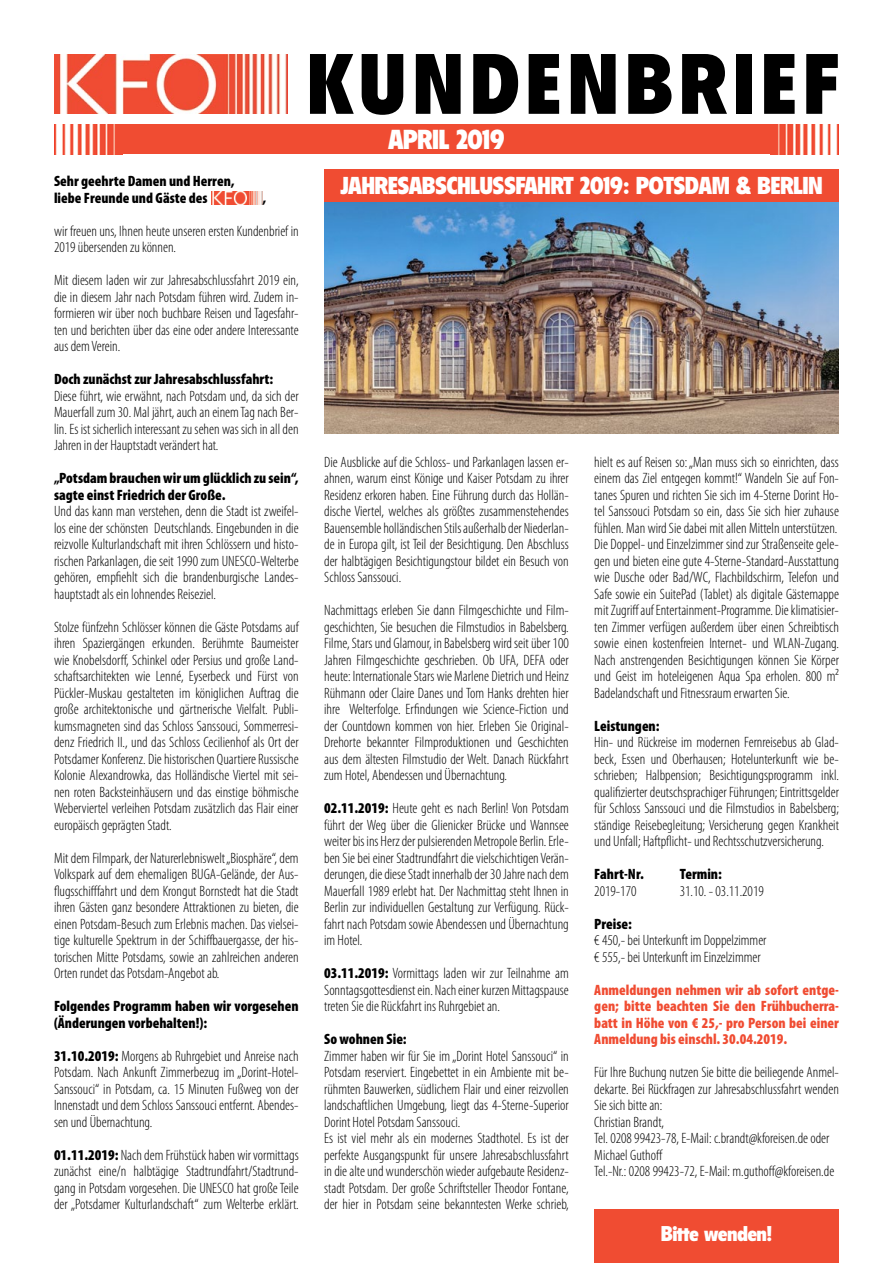
<style>
.page{position:relative;width:893px;height:1263px;background:#fff}
.page>*{position:absolute;margin:0;border:0;box-sizing:border-box;transform-origin:0 0}
.t1{font:900 condensed 84px "Flyer LT Std";letter-spacing:.07em;color:#000}
.t2{font:900 condensed 27px "Flyer LT Std";letter-spacing:-.025em;color:#fff}
.t3{font:900 condensed 24px "Flyer LT Std";letter-spacing:-.025em;color:#fff}
.t4{font:900 condensed 21px "Flyer LT Std";letter-spacing:-.025em;color:#fff}
.t5{font:300 condensed 15px/16.5px "Myriad Pro";color:#000;text-align:justify}
.t6{font:900 condensed 15px/16.5px "Myriad Pro";color:#000}
.t7{font:900 condensed 15px/16.5px "Myriad Pro";color:#f04c32;text-align:justify}
.s1{font-weight:900}
</style>
<div class="page">
<img style="left:54px;top:125px;width:66px;height:29px">
<img style="left:773px;top:125px;width:66px;height:29px">
<div style="left:120px;top:125px;width:653px;height:29px;background:#f04c32"></div>
<img style="left:54px;top:54px;width:234px;height:60px">
<img style="left:211px;top:191px;width:51px;height:13px">
<div style="left:594px;top:1209px;width:245px;height:54px;background:#f04c32"></div>
<div style="left:324px;top:170px;width:515px;height:32px;background:#f04c32"></div>
<img style="left:324px;top:202px;width:515px;height:232px">
<p class="t6" style="left:54px;top:173px;width:182px">Sehr geehrte Damen und Herren, liebe Freunde und Gäste des</p>
<p class="t6" style="left:262px;top:189px;width:5px">,</p>
<p class="t5" style="left:54px;top:223px;width:246px">wir freuen uns, Ihnen heute unseren ersten Kundenbrief in<br>2019 übersenden zu können.</p>
<p class="t5" style="left:54px;top:272px;width:246px">Mit diesem laden wir zur Jahresabschlussfahrt 2019 ein, die in diesem Jahr nach Potsdam führen wird. Zudem in&shy;formieren wir über noch buchbare Reisen und Tagesfahr&shy;ten und berichten über das eine oder andere Interessante aus dem Verein.</p>
<p class="t6" style="left:54px;top:371px;width:221px">Doch zunächst zur Jahresabschlussfahrt:</p>
<p class="t5" style="left:54px;top:388px;width:246px">Diese führt, wie erwähnt, nach Potsdam und, da sich der Mauerfall zum 30. Mal jährt, auch an einem Tag nach Ber&shy;lin. Es ist sicherlich interessant zu sehen was sich in all den Jahren in der Hauptstadt verändert hat.</p>
<p class="t6" style="left:54px;top:470px;width:246px">„Potsdam brauchen wir um glücklich zu sein“, sagte einst Friedrich der Große.</p>
<p class="t5" style="left:54px;top:503px;width:246px">Und das kann man verstehen, denn die Stadt ist zweifel&shy;los eine der schönsten Deutschlands. Eingebunden in die reizvolle Kulturlandschaft mit ihren Schlössern und histo&shy;rischen Parkanlagen, die seit 1990 zum UNESCO-Welterbe gehören, empfiehlt sich die brandenburgische Landes&shy;hauptstadt als ein lohnendes Reiseziel.</p>
<p class="t5" style="left:54px;top:619px;width:246px">Stolze fünfzehn Schlösser können die Gäste Potsdams auf ihren Spaziergängen erkunden. Berühmte Baumeister wie Knobelsdorff, Schinkel oder Persius und große Land&shy;schaftsarchitekten wie Lenné, Eyserbeck und Fürst von Pückler-Muskau gestalteten im königlichen Auftrag die große architektonische und gärtnerische Vielfalt. Publi&shy;kumsmagneten sind das Schloss Sanssouci, Sommerresi&shy;denz Friedrich II., und das Schloss Cecilienhof als Ort der Potsdamer Konferenz. Die historischen Quartiere Russische Kolonie Alexandrowka, das Holländische Viertel mit sei&shy;nen roten Backsteinhäusern und das einstige böhmische Weberviertel verleihen Potsdam zusätzlich das Flair einer europäisch geprägten Stadt.</p>
<p class="t5" style="left:54px;top:850px;width:246px">Mit dem Filmpark, der Naturerlebniswelt „Biosphäre“, dem Volkspark auf dem ehemaligen BUGA-Gelände, der Aus&shy;flugsschifffahrt und dem Krongut Bornstedt hat die Stadt ihren Gästen ganz besondere Attraktionen zu bieten, die einen Potsdam-Besuch zum Erlebnis machen. Das vielsei&shy;tige kulturelle Spektrum in der Schiffbauergasse, der his&shy;torischen Mitte Potsdams, sowie an zahlreichen anderen Orten rundet das Potsdam-Angebot ab.</p>
<p class="t6" style="left:54px;top:998px;width:246px">Folgendes Programm haben wir vorgesehen (Änderungen vorbehalten!):</p>
<p class="t5" style="left:54px;top:1048px;width:246px"><span class="s1">31.10.2019:</span> Morgens ab Ruhrgebiet und Anreise nach Potsdam. Nach Ankunft Zimmerbezug im „Dorint-Hotel-Sanssouci“ in Potsdam, ca. 15 Minuten Fußweg von der Innenstadt und dem Schloss Sanssouci entfernt. Abendes&shy;sen und Übernachtung.</p>
<p class="t5" style="left:54px;top:1147px;width:246px"><span class="s1">01.11.2019:</span> Nach dem Frühstück haben wir vormittags zunächst eine/n halbtägige Stadtrundfahrt/Stadtrund&shy;gang in Potsdam vorgesehen. Die UNESCO hat große Teile der „Potsdamer Kulturlandschaft“ zum Welterbe erklärt.</p>
<h1 class="t1" style="left:307px;top:35px;width:534px">KUNDENBRIEF</h1>
<h2 class="t2" style="left:388px;top:124px;width:118px">APRIL 2019</h2>
<h3 class="t3" style="left:340px;top:172px;width:484px">JAHRESABSCHLUSSFAHRT 2019: POTSDAM &amp; BERLIN</h3>
<p class="t5" style="left:324px;top:454px;width:246px">Die Ausblicke auf die Schloss- und Parkanlagen lassen er&shy;ahnen, warum einst Könige und Kaiser Potsdam zu ihrer Residenz erkoren haben. Eine Führung durch das Hollän&shy;dische Viertel, welches als größtes zusammenstehendes Bauensemble holländischen Stils außerhalb der Niederlan&shy;de in Europa gilt, ist Teil der Besichtigung. Den Abschluss der halbtägigen Besichtigungstour bildet ein Besuch von Schloss Sanssouci.</p>
<p class="t5" style="left:324px;top:602px;width:246px">Nachmittags erleben Sie dann Filmgeschichte und Film&shy;geschichten, Sie besuchen die Filmstudios in Babelsberg.<br>Filme, Stars und Glamour, in Babelsberg wird seit über 100<br>Jahren Filmgeschichte geschrieben. Ob UFA, DEFA oder heute: Internationale Stars wie Marlene Dietrich und Heinz Rühmann oder Claire Danes und Tom Hanks drehten hier ihre Welterfolge. Erfindungen wie Science-Fiction und der Countdown kommen von hier. Erleben Sie Original-Drehorte bekannter Filmproduktionen und Geschichten aus dem ältesten Filmstudio der Welt. Danach Rückfahrt zum Hotel, Abendessen und Übernachtung.</p>
<p class="t5" style="left:324px;top:800px;width:246px"><span class="s1">02.11.2019:</span> Heute geht es nach Berlin! Von Potsdam führt der Weg über die Glienicker Brücke und Wannsee weiter bis ins Herz der pulsierenden Metropole Berlin. Erle&shy;ben Sie bei einer Stadtrundfahrt die vielschichtigen Verän&shy;derungen, die diese Stadt innerhalb der 30 Jahre nach dem Mauerfall 1989 erlebt hat. Der Nachmittag steht Ihnen in Berlin zur individuellen Gestaltung zur Verfügung. Rück&shy;fahrt nach Potsdam sowie Abendessen und Übernachtung im Hotel.</p>
<p class="t5" style="left:324px;top:965px;width:246px"><span class="s1">03.11.2019:</span> Vormittags laden wir zur Teilnahme am Sonntagsgottesdienst ein. Nach einer kurzen Mittagspause treten Sie die Rückfahrt ins Ruhrgebiet an.</p>
<p class="t6" style="left:324px;top:1031px;width:84px">So wohnen Sie:</p>
<p class="t5" style="left:324px;top:1048px;width:246px;text-align:left">Zimmer haben wir für Sie im „Dorint Hotel Sanssouci“ in Potsdam reserviert. Eingebettet in ein Ambiente mit be&shy;rühmten Bauwerken, südlichem Flair und einer reizvollen landschaftlichen Umgebung, liegt das 4-Sterne-Superior Dorint Hotel Potsdam Sanssouci.<br>Es ist viel mehr als ein modernes Stadthotel. Es ist der perfekte Ausgangspunkt für unsere Jahresabschlussfahrt in die alte und wunderschön wieder aufgebaute Residenz&shy;stadt Potsdam. Der große Schriftsteller Theodor Fontane, der hier in Potsdam seine bekanntesten Werke schrieb,</p>
<p class="t5" style="left:594px;top:454px;width:246px">hielt es auf Reisen so: „Man muss sich so einrichten, dass einem das Ziel entgegen kommt!“ Wandeln Sie auf Fon&shy;tanes Spuren und richten Sie sich im 4-Sterne Dorint Ho&shy;tel Sanssouci Potsdam so ein, dass Sie sich hier zuhause fühlen. Man wird Sie dabei mit allen Mitteln unterstützen.<br>Die Doppel- und Einzelzimmer sind zur Straßenseite gele&shy;gen und bieten eine gute 4-Sterne-Standard-Ausstattung wie Dusche oder Bad/WC, Flachbildschirm, Telefon und Safe sowie ein SuitePad (Tablet) als digitale Gästemappe mit Zugriff auf Entertainment-Programme. Die klimatisier&shy;ten Zimmer verfügen außerdem über einen Schreibtisch sowie einen kostenfreien Internet- und WLAN-Zugang.<br>Nach anstrengenden Besichtigungen können Sie Körper und Geist im hoteleigenen Aqua Spa erholen. 800 m²<br>Badelandschaft und Fitnessraum erwarten Sie.</p>
<p class="t6" style="left:594px;top:717px;width:67px">Leistungen:</p>
<p class="t5" style="left:594px;top:734px;width:246px">Hin- und Rückreise im modernen Fernreisebus ab Glad&shy;beck, Essen und Oberhausen; Hotelunterkunft wie be&shy;schrieben; Halbpension; Besichtigungsprogramm inkl. qualifizierter deutschsprachiger Führungen; Eintrittsgelder für Schloss Sanssouci und die Filmstudios in Babelsberg; ständige Reisebegleitung; Versicherung gegen Krankheit und Unfall; Haftpflicht- und Rechtsschutzversicherung.</p>
<p class="t6" style="left:594px;top:866px;width:51px">Fahrt-Nr.</p>
<p class="t6" style="left:680px;top:866px;width:44px">Termin:</p>
<p class="t5" style="left:594px;top:883px;width:44px">2019-170</p>
<p class="t5" style="left:680px;top:883px;width:86px">31.10. - 03.11.2019</p>
<p class="t6" style="left:594px;top:915px;width:39px">Preise:</p>
<p class="t5" style="left:594px;top:932px;width:174px">€ 450,- bei Unterkunft im Doppelzimmer € 555,- bei Unterkunft im Einzelzimmer</p>
<p class="t7" style="left:594px;top:981px;width:246px">Anmeldungen nehmen wir ab sofort entge&shy;gen; bitte beachten Sie den Frühbucherra&shy;batt in Höhe von € 25,- pro Person bei einer Anmeldung bis einschl. 30.04.2019.</p>
<p class="t5" style="left:594px;top:1064px;width:246px;text-align:left">Für Ihre Buchung nutzen Sie bitte die beiliegende Anmel&shy;dekarte. Bei Rückfragen zur Jahresabschlussfahrt wenden Sie sich bitte an:<br>Christian Brandt,<br>Tel. 0208 99423-78, E-Mail: c.brandt@kforeisen.de oder Michael Guthoff<br>Tel.-Nr.: 0208 99423-72, E-Mail: m.guthoff@kforeisen.de</p>
<h3 class="t4" style="left:661px;top:1221px;width:113px">Bitte wenden!</h3>
</div>
